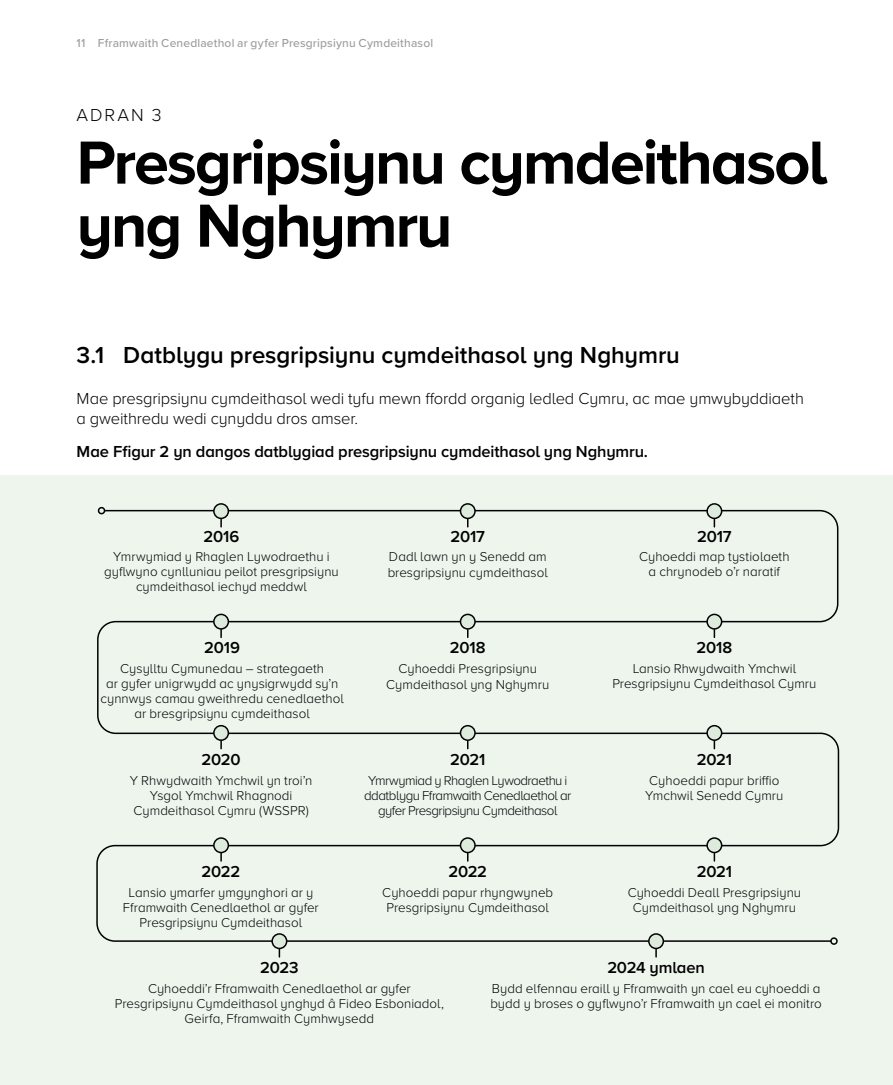
<style>
.page{position:relative;width:893px;height:1085px;background:#fff}
.page>*{position:absolute;margin:0;border:0;box-sizing:border-box;transform-origin:0 0}
.Bold_Page_Header{font:700 63px/63px "Proxima Nova";letter-spacing:-.035em;color:#000}
.Sub_spanned{font:600 24px "Proxima Nova";letter-spacing:-.005em;color:#000}
.Small_CAPS_Chapter_Header{font:300 18px "Proxima Nova";letter-spacing:.11em;color:#000}
.First_para_spanned{font:600 16.5px "Proxima Nova";letter-spacing:-.01em;color:#000}
.body_spanned{font:300 16.5px/19.8px "Proxima Nova";letter-spacing:-.01em;color:#000}
.Timeline_Date{font:600 16.5px "Proxima Nova";color:#000}
.Timeline_Body{font:300 13.35px/15px "Proxima Nova";color:#000;text-align:center}
.Timeline_Body-2{font:300 13.35px/15px "Proxima Nova";letter-spacing:-.035em;color:#000;text-align:center}
.t1{font:500 12px "Proxima Nova";letter-spacing:.015em;color:#9d9d9c}
</style>
<div class="page">
<div style="left:0;top:475px;width:893px;height:609px;background:#edf5ed"></div>
<svg style="left:96px;top:509px;width:744px;height:433px"></svg>
<div style="left:98px;top:507px;width:7px;height:7px;border:2px solid #000;border-radius:50%"></div>
<div style="left:830px;top:937px;width:8px;height:7px;border:2px solid #000;border-radius:50%"></div>
<div style="left:214px;top:504px;width:14px;height:14px;background:#dcebdc;border-radius:50%"></div>
<div style="left:213px;top:503px;width:16px;height:16px;border:2px solid #020203;border-radius:50%"></div>
<svg style="left:220px;top:519px;width:2px;height:8px"></svg>
<div style="left:214px;top:614px;width:14px;height:14px;background:#dcebdc;border-radius:50%"></div>
<div style="left:213px;top:613px;width:16px;height:16px;border:2px solid #020203;border-radius:50%"></div>
<svg style="left:220px;top:629px;width:2px;height:8px"></svg>
<div style="left:214px;top:725px;width:14px;height:15px;background:#dcebdc;border-radius:50%"></div>
<div style="left:213px;top:724px;width:16px;height:16px;border:2px solid #020203;border-radius:50%"></div>
<svg style="left:220px;top:740px;width:2px;height:8px"></svg>
<div style="left:214px;top:837px;width:14px;height:15px;background:#dcebdc;border-radius:50%"></div>
<div style="left:213px;top:837px;width:16px;height:16px;border:2px solid #020203;border-radius:50%"></div>
<svg style="left:220px;top:853px;width:2px;height:7px"></svg>
<div style="left:272px;top:933px;width:15px;height:15px;background:#dcebdc;border-radius:50%"></div>
<div style="left:271px;top:933px;width:16px;height:16px;border:2px solid #020203;border-radius:50%"></div>
<div style="left:460px;top:504px;width:15px;height:14px;background:#dcebdc;border-radius:50%"></div>
<div style="left:460px;top:503px;width:16px;height:16px;border:2px solid #020203;border-radius:50%"></div>
<div style="left:460px;top:614px;width:15px;height:14px;background:#dcebdc;border-radius:50%"></div>
<div style="left:460px;top:613px;width:16px;height:16px;border:2px solid #020203;border-radius:50%"></div>
<div style="left:460px;top:725px;width:15px;height:15px;background:#dcebdc;border-radius:50%"></div>
<div style="left:460px;top:724px;width:16px;height:16px;border:2px solid #020203;border-radius:50%"></div>
<div style="left:460px;top:837px;width:15px;height:15px;background:#dcebdc;border-radius:50%"></div>
<div style="left:460px;top:837px;width:16px;height:16px;border:2px solid #020203;border-radius:50%"></div>
<div style="left:649px;top:933px;width:14px;height:15px;background:#dcebdc;border-radius:50%"></div>
<div style="left:648px;top:933px;width:16px;height:16px;border:2px solid #020203;border-radius:50%"></div>
<svg style="left:655px;top:949px;width:2px;height:7px"></svg>
<div style="left:707px;top:504px;width:15px;height:14px;background:#dcebdc;border-radius:50%"></div>
<div style="left:706px;top:503px;width:16px;height:16px;border:2px solid #020203;border-radius:50%"></div>
<div style="left:707px;top:614px;width:15px;height:14px;background:#dcebdc;border-radius:50%"></div>
<div style="left:706px;top:613px;width:16px;height:16px;border:2px solid #020203;border-radius:50%"></div>
<div style="left:707px;top:725px;width:15px;height:15px;background:#dcebdc;border-radius:50%"></div>
<div style="left:706px;top:724px;width:16px;height:16px;border:2px solid #020203;border-radius:50%"></div>
<div style="left:707px;top:837px;width:15px;height:15px;background:#dcebdc;border-radius:50%"></div>
<div style="left:706px;top:837px;width:16px;height:16px;border:2px solid #020203;border-radius:50%"></div>
<p class="t1" style="left:77px;top:34px;width:358px">11 Fframwaith Cenedlaethol ar gyfer Presgripsiynu Cymdeithasol</p>
<p class="Small_CAPS_Chapter_Header" style="left:77px;top:101px;width:87px">ADRAN 3</p>
<h2 class="Bold_Page_Header" style="left:77px;top:130px;width:752px">Presgripsiynu cymdeithasol yng Nghymru</h2>
<h3 class="Sub_spanned" style="left:77px;top:337px;width:605px">3.1 Datblygu presgripsiynu cymdeithasol yng Nghymru</h3>
<p class="body_spanned" style="left:77px;top:388px;width:729px">Mae presgripsiynu cymdeithasol wedi tyfu mewn ffordd organig ledled Cymru, ac mae ymwybyddiaeth a gweithredu wedi cynyddu dros amser.</p>
<p class="First_para_spanned" style="left:77px;top:438px;width:573px">Mae Ffigur 2 yn dangos datblygiad presgripsiynu cymdeithasol yng Nghymru.</p>
<p class="Timeline_Date" style="left:203px;top:523px;width:37px">2016</p>
<p class="Timeline_Body" style="left:104px;top:548px;width:236px">Ymrwymiad y Rhaglen Lywodraethu i gyflwyno cynlluniau peilot presgripsiynu cymdeithasol iechyd meddwl</p>
<p class="First_para_spanned" style="left:204px;top:635px;width:37px">2019</p>
<p class="Timeline_Body" style="left:101px;top:659px;width:245px">Cysylltu Cymunedau – strategaeth<br>ar gyfer unigrwydd ac ynysigrwydd sy’n cynnwys camau gweithredu cenedlaethol ar bresgripsiynu cymdeithasol</p>
<p class="First_para_spanned" style="left:202px;top:747px;width:41px">2020</p>
<p class="Timeline_Body" style="left:130px;top:771px;width:184px">Y Rhwydwaith Ymchwil yn troi’n<br>Ysgol Ymchwil Rhagnodi<br>Cymdeithasol Cymru (WSSPR)</p>
<p class="First_para_spanned" style="left:202px;top:859px;width:40px">2022</p>
<p class="Timeline_Body" style="left:123px;top:883px;width:197px">Lansio ymarfer ymgynghori ar y<br>Fframwaith Cenedlaethol ar gyfer<br>Presgripsiynu Cymdeithasol</p>
<p class="First_para_spanned" style="left:450px;top:523px;width:36px">2017</p>
<p class="Timeline_Body" style="left:388px;top:547px;width:162px;line-height:16.2px;text-align:left">Dadl lawn yn y Senedd am bresgripsiynu cymdeithasol</p>
<p class="First_para_spanned" style="left:450px;top:635px;width:37px">2018</p>
<p class="Timeline_Body" style="left:386px;top:659px;width:165px;line-height:16.2px">Cyhoeddi Presgripsiynu<br>Cymdeithasol yng Nghymru</p>
<p class="First_para_spanned" style="left:450px;top:747px;width:37px">2021</p>
<p class="Timeline_Body-2" style="left:364px;top:771px;width:209px">Ymrwymiad y Rhaglen Lywodraethu i ddatblygu Fframwaith Cenedlaethol ar gyfer Presgripsiynu Cymdeithasol</p>
<p class="First_para_spanned" style="left:448px;top:859px;width:40px">2022</p>
<p class="Timeline_Body" style="left:382px;top:883px;width:172px">Cyhoeddi papur rhyngwyneb<br>Presgripsiynu Cymdeithasol</p>
<p class="First_para_spanned" style="left:697px;top:523px;width:36px">2017</p>
<p class="Timeline_Body" style="left:639px;top:548px;width:152px">Cyhoeddi map tystiolaeth a chrynodeb o’r naratif</p>
<p class="First_para_spanned" style="left:696px;top:635px;width:37px">2018</p>
<p class="Timeline_Body" style="left:612px;top:659px;width:206px">Lansio Rhwydwaith Ymchwil<br>Presgripsiynu Cymdeithasol Cymru</p>
<p class="First_para_spanned" style="left:697px;top:747px;width:37px">2021</p>
<p class="Timeline_Body" style="left:645px;top:771px;width:140px;text-align:left">Cyhoeddi papur briffio<br>Ymchwil Senedd Cymru</p>
<p class="First_para_spanned" style="left:697px;top:859px;width:37px">2021</p>
<p class="Timeline_Body" style="left:628px;top:883px;width:175px">Cyhoeddi Deall Presgripsiynu<br>Cymdeithasol yng Nghymru</p>
<p class="First_para_spanned" style="left:260px;top:955px;width:40px">2023</p>
<p class="Timeline_Body" style="left:115px;top:979px;width:331px">Cyhoeddi’r Fframwaith Cenedlaethol ar gyfer<br>Presgripsiynu Cymdeithasol ynghyd â Fideo Esboniadol,<br>Geirfa, Fframwaith Cymhwysedd</p>
<p class="First_para_spanned" style="left:607px;top:955px;width:99px">2024 ymlaen</p>
<p class="Timeline_Body" style="left:490px;top:979px;width:333px;text-align:left">Bydd elfennau eraill y Fframwaith yn cael eu cyhoeddi a bydd y broses o gyflwyno’r Fframwaith yn cael ei monitro</p>
</div>
